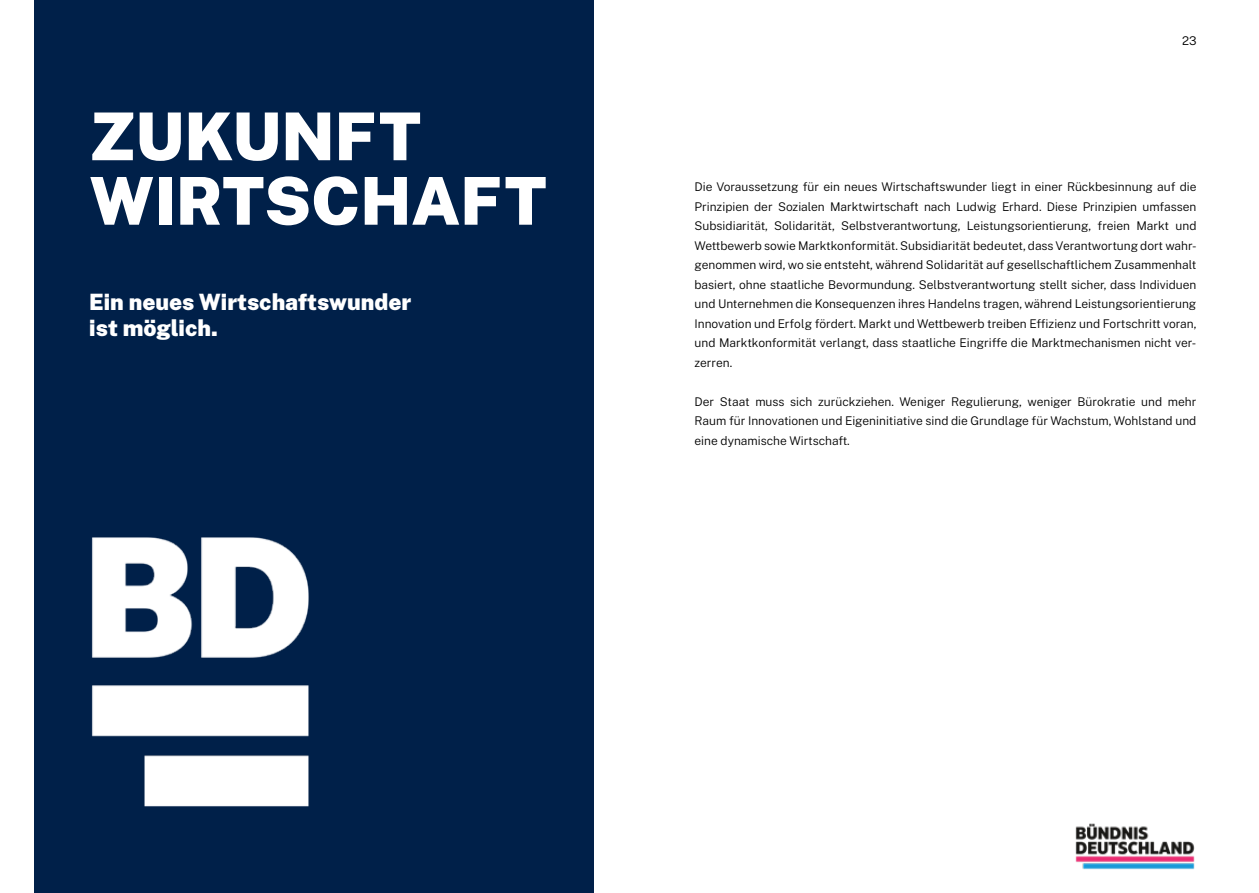
<style>
.page{position:relative;width:1259px;height:893px;background:#fff}
.page>*{position:absolute;margin:0;border:0;box-sizing:border-box;transform-origin:0 0}
.t1{font:900 66px/64.5px "Public Sans";color:#fff}
.t2{font:900 22.5px/25.5px "Public Sans";color:#fff}
.t3{font:300 12px/19.5px "Public Sans";color:#000;text-align:justify}
</style>
<div class="page">
<img style="left:1075px;top:823px;width:120px;height:47px">
<div style="left:34px;top:0;width:559px;height:893px;background:#002049"></div>
<img style="left:91px;top:537px;width:218px;height:270px">
<h1 class="t1" style="left:89px;top:102px;width:459px">ZUKUNFT<br>WIRTSCHAFT</h1>
<h2 class="t2" style="left:89px;top:289px;width:323px">Ein neues Wirtschaftswunder ist möglich.</h2>
<p class="t3" style="left:1182px;top:31px;width:16px">23</p>
<p class="t3" style="left:694px;top:177px;width:503px">Die Voraussetzung für ein neues Wirtschaftswunder liegt in einer Rückbesinnung auf die Prinzipien der Sozialen Marktwirtschaft nach Ludwig Erhard. Diese Prinzipien umfassen Subsidiarität, Solidarität, Selbstverantwortung, Leistungsorientierung, freien Markt und Wettbewerb sowie Marktkonformität. Subsidiarität bedeutet, dass Verantwortung dort wahr&shy;genommen wird, wo sie entsteht, während Solidarität auf gesellschaftlichem Zusammenhalt basiert, ohne staatliche Bevormundung. Selbstverantwortung stellt sicher, dass Individuen und Unternehmen die Konsequenzen ihres Handelns tragen, während Leistungsorientierung Innovation und Erfolg fördert. Markt und Wettbewerb treiben Effizienz und Fortschritt voran, und Marktkonformität verlangt, dass staatliche Eingriffe die Marktmechanismen nicht ver&shy;zerren.</p>
<p class="t3" style="left:694px;top:391px;width:503px">Der Staat muss sich zurückziehen. Weniger Regulierung, weniger Bürokratie und mehr Raum für Innovationen und Eigeninitiative sind die Grundlage für Wachstum, Wohlstand und eine dynamische Wirtschaft.</p>
</div>
